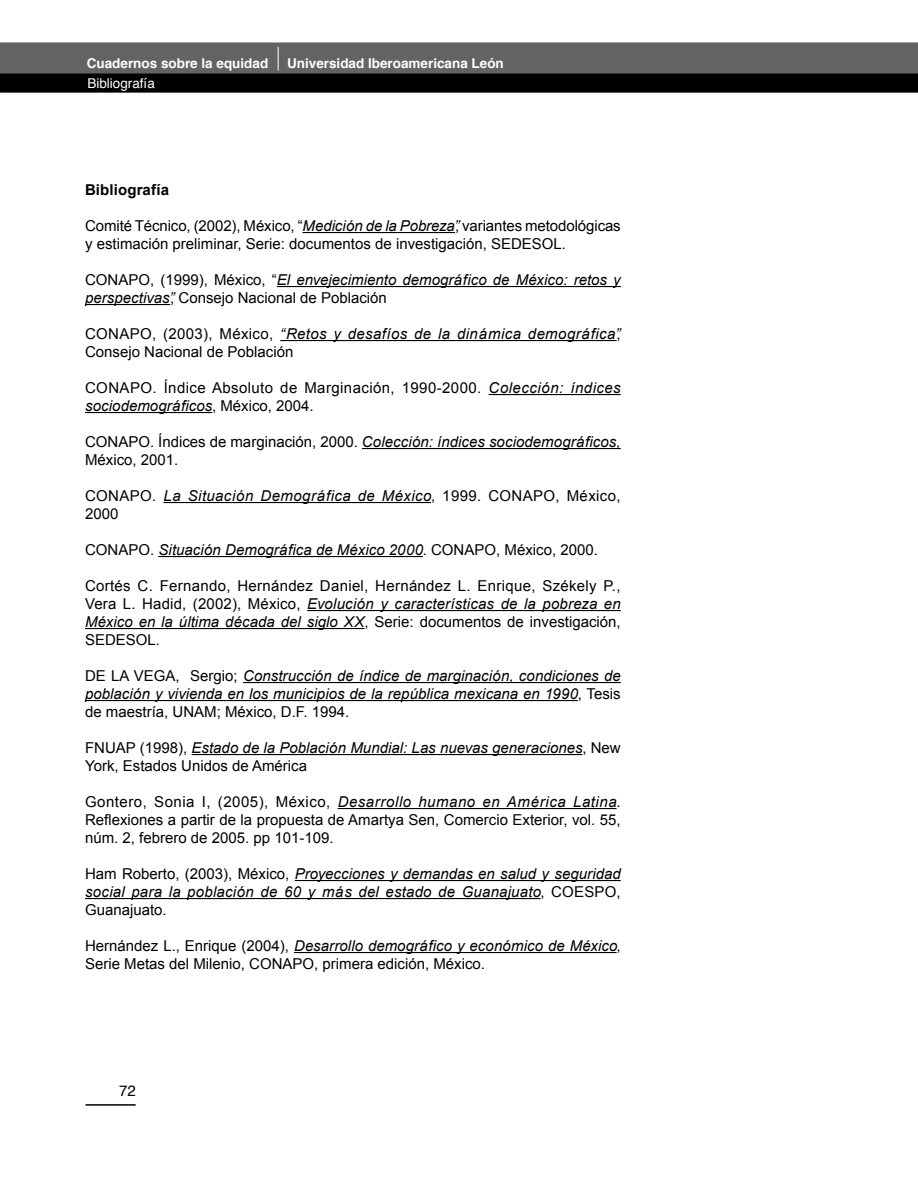
<style>
.page{position:relative;width:918px;height:1188px;background:#fff}
.page>*{position:absolute;margin:0;border:0;box-sizing:border-box;transform-origin:0 0}
.t1{font:15px/18px "Arial";color:#000}
.t2{font:italic 15px/18px "Arial";letter-spacing:.005em;color:#000}
.t3{font:15px/18px "Arial";letter-spacing:.025em;color:#000}
.t4{font:700 15px "Arial";letter-spacing:.01em;color:#000}
.t5{font:15px "Helvetica";color:#000}
.t6{font:700 13.5px "Helvetica";color:#fff}
.t7{font:13.5px "Helvetica";color:#fff}
.s1{font-style:italic}
.s2{font-style:normal}
</style>
<div class="page">
<div style="left:1px;top:43px;width:917px;height:31px;background:#636363"></div>
<div style="left:0;top:42px;width:918px;height:32px;border:2px solid #636363"></div>
<hr style="left:86px;top:1104px;width:50px;height:2px;background:#000">
<svg style="left:0;top:47px;width:918px;height:46px"></svg>
<hr style="left:303px;top:232px;width:152px;height:1px;background:#000">
<hr style="left:277px;top:286px;width:344px;height:1px;background:#000">
<hr style="left:85px;top:304px;width:85px;height:1px;background:#000">
<hr style="left:280px;top:340px;width:337px;height:1px;background:#000">
<hr style="left:489px;top:394px;width:132px;height:1px;background:#000">
<hr style="left:85px;top:412px;width:127px;height:1px;background:#000">
<hr style="left:362px;top:448px;width:259px;height:1px;background:#000">
<hr style="left:164px;top:502px;width:267px;height:1px;background:#000">
<hr style="left:158px;top:556px;width:265px;height:1px;background:#000">
<hr style="left:307px;top:610px;width:314px;height:1px;background:#000">
<hr style="left:85px;top:628px;width:280px;height:1px;background:#000">
<hr style="left:243px;top:682px;width:378px;height:1px;background:#000">
<hr style="left:85px;top:700px;width:493px;height:1px;background:#000">
<hr style="left:192px;top:754px;width:390px;height:1px;background:#000">
<hr style="left:338px;top:808px;width:279px;height:1px;background:#000">
<hr style="left:295px;top:880px;width:326px;height:1px;background:#000">
<hr style="left:85px;top:898px;width:455px;height:1px;background:#000">
<hr style="left:294px;top:952px;width:323px;height:1px;background:#000">
<p class="t6" style="left:87px;top:55px;width:183px">Cuadernos sobre la equidad</p>
<p class="t6" style="left:287px;top:55px;width:218px">Universidad Iberoamericana León</p>
<p class="t7" style="left:87px;top:74px;width:69px">Bibliografía</p>
<p class="t4" style="left:85px;top:181px;width:86px">Bibliografía</p>
<p class="t1" style="left:85px;top:217px;width:537px">Comité Técnico, (2002), México, “<span class="s1">Medición de la Pobreza”</span>, variantes metodológicas y estimación preliminar, Serie: documentos de investigación, SEDESOL.</p>
<p class="t2" style="left:85px;top:271px;width:537px"><span class="s2">CONAPO, (1999), México, “</span>El envejecimiento demográfico de México: retos y perspectivas”<span class="s2">, Consejo Nacional de Población</span></p>
<p class="t1" style="left:85px;top:325px;width:537px">CONAPO, (2003), México, <span class="s1">“Retos y desafíos de la dinámica demográfica”</span>,<br>Consejo Nacional de Población</p>
<p class="t3" style="left:85px;top:379px;width:537px">CONAPO. Índice Absoluto de Marginación, 1990-2000. <span class="s1">Colección: índices sociodemográficos</span>, México, 2004.</p>
<p class="t1" style="left:85px;top:433px;width:537px">CONAPO. Índices de marginación, 2000. <span class="s1">Colección: índices sociodemográficos,<br></span>México, 2001.</p>
<p class="t1" style="left:85px;top:487px;width:537px">CONAPO. <span class="s1">La Situación Demográfica de México</span>, 1999. CONAPO, México,<br>2000</p>
<p class="t2" style="left:85px;top:541px;width:514px"><span class="s2">CONAPO.</span> Situación Demográfica de México 2000<span class="s2">. CONAPO, México, 2000.</span></p>
<p class="t1" style="left:85px;top:577px;width:537px;text-align:justify">Cortés C. Fernando, Hernández Daniel, Hernández L. Enrique, Székely P., Vera L. Hadid, (2002), México, <span class="s1">Evolución y características de la pobreza en México en la última década del siglo XX</span>, Serie: documentos de investigación, SEDESOL.</p>
<p class="t2" style="left:85px;top:667px;width:537px;text-align:justify"><span class="s2">DE LA VEGA, Sergio;</span> Construcción de índice de marginación, condiciones de población y vivienda en los municipios de la república mexicana en 1990<span class="s2">, Tesis de maestría, UNAM; México, D.F. 1994.</span></p>
<p class="t2" style="left:85px;top:739px;width:537px"><span class="s2">FNUAP (1998),</span> Estado de la Población Mundial: Las nuevas generaciones<span class="s2">, New<br>York, Estados Unidos de América</span></p>
<p class="t1" style="left:85px;top:793px;width:537px;text-align:justify">Gontero, Sonia I, (2005), México, <span class="s1">Desarrollo humano en América Latina</span>.<br>Reflexiones a partir de la propuesta de Amartya Sen, Comercio Exterior, vol. 55, núm. 2, febrero de 2005. pp 101-109.</p>
<p class="t2" style="left:85px;top:865px;width:537px;text-align:justify"><span class="s2">Ham Roberto, (2003), México,</span> Proyecciones y demandas en salud y seguridad social para la población de 60 y más del estado de Guanajuato<span class="s2">, COESPO, Guanajuato.</span></p>
<p class="t1" style="left:85px;top:937px;width:537px">Hernández L., Enrique (2004), <span class="s1">Desarrollo demográfico y económico de México</span>,<br>Serie Metas del Milenio, CONAPO, primera edición, México.</p>
<p class="t5" style="left:119px;top:1080px;width:18px">72</p>
</div>
